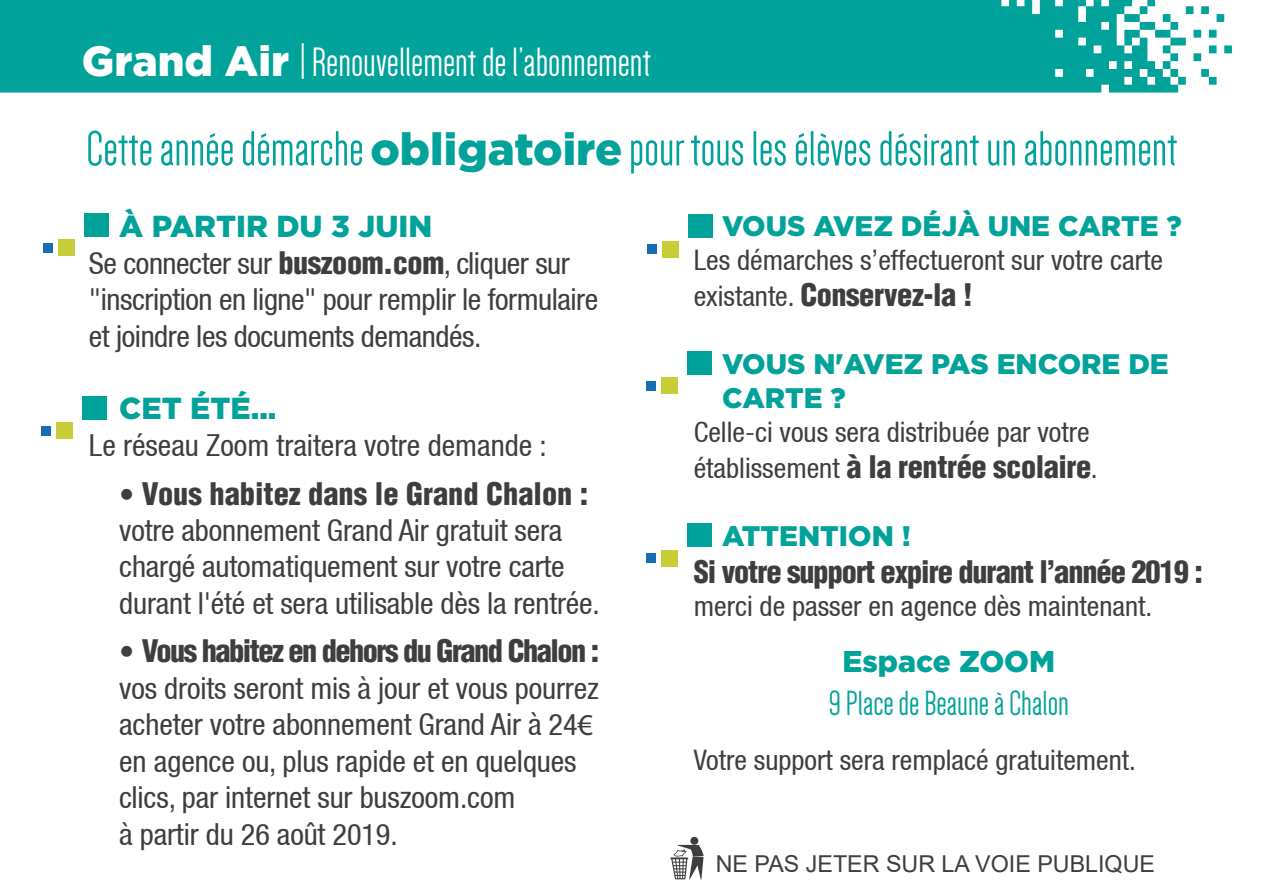
<style>
.page{position:relative;width:1263px;height:893px;background:#fff}
.page>*{position:absolute;margin:0;border:0;box-sizing:border-box;transform-origin:0 0}
.t1{font:51px "Dense";color:#00a29a}
.t2{font:42.3px "Dense";color:#fff}
.t3{font:36px "Dense";color:#00a29a}
.t4{font:condensed 30.3px/36.3px "Helvetica 57";letter-spacing:-.005em;color:#3e3e3f}
.t5{font:900 condensed 30.3px "Helvetica";letter-spacing:-.035em;color:#3e3e3f}
.t6{font:900 condensed 30.3px "Helvetica";letter-spacing:-.015em;color:#3e3e3f}
.t7{font:900 condensed 30.3px "Helvetica";color:#3e3e3f}
.t8{font:900 30.3px "Gotham";color:#00a29a}
.t9{font:900 30px "Gotham";color:#00a29a}
.t10{font:condensed 28.2px "Helvetica 57";color:#3e3e3f}
.t11{font:900 28.2px/33.9px "Gotham";color:#00a29a}
.t12{font:23.4px "Arial";color:#3e3e3f}
.s1{font-family:"Gotham";font-weight:900}
.s2{font-family:"Gotham";font-weight:900;font-size:45px}
.s3{font-family:"Helvetica";font-weight:900}
.s4{font-family:"Helvetica 57";font-weight:400}
.s5{font-family:"Myriad Pro";font-stretch:normal}
.s6{font-family:"Helvetica 57";font-weight:400;font-size:28.2px}
</style>
<div class="page">
<svg style="left:0;top:0;width:1232px;height:93px;background:#10a8a0"></svg>
<div style="left:58px;top:239px;width:17px;height:17px;background:#c8cd37"></div>
<div style="left:43px;top:243px;width:10px;height:9px;background:#156db2"></div>
<div style="left:84px;top:213px;width:24px;height:23px;background:#00a29a"></div>
<div style="left:56px;top:422px;width:17px;height:17px;background:#c8cd37"></div>
<div style="left:41px;top:426px;width:10px;height:9px;background:#156db2"></div>
<div style="left:83px;top:396px;width:24px;height:23px;background:#00a29a"></div>
<div style="left:662px;top:241px;width:17px;height:16px;background:#c8cd37"></div>
<div style="left:647px;top:244px;width:10px;height:10px;background:#156db2"></div>
<div style="left:689px;top:215px;width:24px;height:23px;background:#00a29a"></div>
<div style="left:661px;top:377px;width:17px;height:17px;background:#c8cd37"></div>
<div style="left:646px;top:381px;width:10px;height:9px;background:#156db2"></div>
<div style="left:687px;top:351px;width:24px;height:23px;background:#00a29a"></div>
<div style="left:661px;top:550px;width:17px;height:16px;background:#c8cd37"></div>
<div style="left:646px;top:553px;width:10px;height:10px;background:#156db2"></div>
<div style="left:687px;top:524px;width:24px;height:23px;background:#00a29a"></div>
<div style="left:690px;top:837px;width:8px;height:8px;background:#3e3e3f;border-radius:50%"></div>
<svg style="left:670px;top:845px;width:34px;height:35px"></svg>
<h2 class="t2" style="left:82px;top:42px;width:571px"><span class="s1">Grand Air</span> | Renouvellement de l’abonnement</h2>
<h1 class="t1" style="left:86px;top:124px;width:1093px">Cette année démarche <span class="s2">obligatoire</span> pour tous les élèves désirant un abonnement</h1>
<p class="t8" style="left:119px;top:209px;width:314px">À PARTIR DU 3 JUIN</p>
<p class="t4" style="left:89px;top:245px;width:511px">Se connecter sur <span class="s3">buszoom.com</span>, cliquer sur "inscription en ligne" pour remplir le formulaire et joindre les documents demandés.</p>
<p class="t8" style="left:119px;top:391px;width:159px">CET ÉTÉ...</p>
<p class="t4" style="left:89px;top:427px;width:459px">Le réseau Zoom traitera votre demande :</p>
<p class="t7" style="left:119px;top:474px;width:471px"><span class="s4">•</span> Vous habitez dans le Grand Chalon :</p>
<p class="t4" style="left:119px;top:512px;width:482px">votre abonnement Grand Air gratuit sera chargé automatiquement sur votre carte durant l'été et sera utilisable dès la rentrée.</p>
<p class="t5" style="left:119px;top:632px;width:481px"><span class="s4">•</span> Vous habitez en dehors du Grand Chalon :</p>
<p class="t4" style="left:119px;top:670px;width:481px">vos droits seront mis à jour et vous pourrez acheter votre abonnement Grand Air à 24<span class="s5">€ </span>en agence ou, plus rapide et en quelques clics, par internet sur buszoom.com<br>à partir du 26 août 2019.</p>
<p class="t11" style="left:722px;top:208px;width:461px">VOUS AVEZ DÉJÀ UNE CARTE ?</p>
<p class="t10" style="left:694px;top:243px;width:471px">Les démarches s’effectueront sur votre carte</p>
<p class="t6" style="left:694px;top:276px;width:281px"><span class="s6">existante.</span> Conservez-la !</p>
<p class="t11" style="left:722px;top:346px;width:448px">VOUS N'AVEZ PAS ENCORE DE<br>CARTE ?</p>
<p class="t10" style="left:694px;top:415px;width:397px">Celle-ci vous sera distribuée par votre</p>
<p class="t6" style="left:694px;top:448px;width:405px"><span class="s6">établissement</span> à la rentrée scolaire<span class="s6">.</span></p>
<p class="t11" style="left:722px;top:518px;width:190px">ATTENTION !</p>
<p class="t5" style="left:694px;top:552px;width:511px">Si votre support expire durant l’année 2019 :</p>
<p class="t10" style="left:694px;top:590px;width:460px">merci de passer en agence dès maintenant.</p>
<p class="t9" style="left:842px;top:644px;width:214px">Espace ZOOM</p>
<p class="t3" style="left:829px;top:685px;width:242px">9 Place de Beaune à Chalon</p>
<p class="t10" style="left:694px;top:743px;width:444px">Votre support sera remplacé gratuitement.</p>
<p class="t12" style="left:716px;top:848px;width:441px">NE PAS JETER SUR LA VOIE PUBLIQUE</p>
</div>
